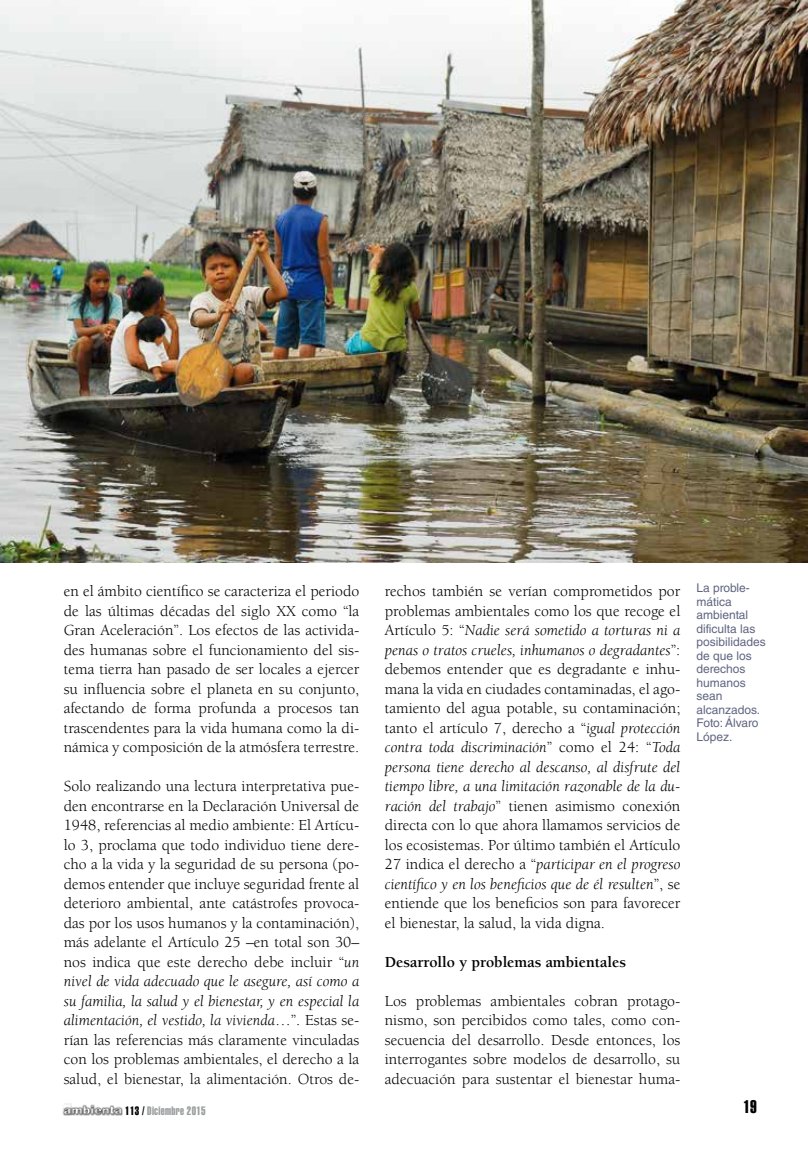
<style>
.page{position:relative;width:808px;height:1149px;background:#fff}
.page>*{position:absolute;margin:0;border:0;box-sizing:border-box;transform-origin:0 0}
.t1{font:18px "Helvetica LT Std Extra Comp";color:#000}
.t2{font:15.75px/19.5px "Berkeley Std";color:#000;text-align:justify}
.t3{font:700 15.75px "Berkeley Std";color:#000}
.t4{font:12px/13.5px "Helvetica LT Std";color:#5f6581}
.t5{font:12px "Helvetica LT Std Extra Comp";letter-spacing:.025em;color:#9c9e9f}
.s1{font-style:italic}
.s2{color:#000}
</style>
<div class="page">
<img style="left:62px;top:1103px;width:61px;height:13px">
<img style="left:0;top:0;width:808px;height:562px">
<p class="t2" style="left:64px;top:581px;width:297px">en el ámbito científico se caracteriza el periodo de las últimas décadas del siglo XX como “la Gran Aceleración”. Los efectos de las activida&shy;des humanas sobre el funcionamiento del sis&shy;tema tierra han pasado de ser locales a ejercer su influencia sobre el planeta en su conjunto, afectando de forma profunda a procesos tan trascendentes para la vida humana como la di&shy;námica y composición de la atmósfera terrestre.</p>
<p class="t2" style="left:64px;top:776px;width:297px">Solo realizando una lectura interpretativa pue&shy;den encontrarse en la Declaración Universal de 1948, referencias al medio ambiente: El Artícu&shy;lo 3, proclama que todo individuo tiene dere&shy;cho a la vida y la seguridad de su persona (po&shy;demos entender que incluye seguridad frente al deterioro ambiental, ante catástrofes provoca&shy;das por los usos humanos y la contaminación), más adelante el Artículo 25 –en total son 30– nos indica que este derecho debe incluir “<span class="s1">un nivel de vida adecuado que le asegure, así como a su familia, la salud y el bienestar, y en especial la alimentación, el vestido, la vivienda</span>…”. Estas se&shy;rían las referencias más claramente vinculadas con los problemas ambientales, el derecho a la salud, el bienestar, la alimentación. Otros de-</p>
<p class="t2" style="left:385px;top:581px;width:297px">rechos también se verían comprometidos por problemas ambientales como los que recoge el Artículo 5: “<span class="s1">Nadie será sometido a torturas ni a penas o tratos crueles, inhumanos o degradantes</span>”: debemos entender que es degradante e inhu&shy;mana la vida en ciudades contaminadas, el ago&shy;tamiento del agua potable, su contaminación; tanto el artículo 7, derecho a “<span class="s1">igual protección contra toda discriminación</span>” como el 24: “<span class="s1">Toda persona tiene derecho al descanso, al disfrute del tiempo libre, a una limitación razonable de la du&shy;ración del trabajo</span>” tienen asimismo conexión directa con lo que ahora llamamos servicios de los ecosistemas. Por último también el Artículo 27 indica el derecho a “<span class="s1">participar en el progreso científico y en los beneficios que de él resulten</span>”, se entiende que los beneficios son para favorecer el bienestar, la salud, la vida digna.</p>
<p class="t3" style="left:385px;top:953px;width:243px">Desarrollo y problemas ambientales</p>
<p class="t2" style="left:385px;top:991px;width:297px">Los problemas ambientales cobran protago&shy;nismo, son percibidos como tales, como con&shy;secuencia del desarrollo. Desde entonces, los interrogantes sobre modelos de desarrollo, su adecuación para sustentar el bienestar huma-</p>
<p class="t4" style="left:696px;top:581px;width:71px">La proble&shy;mática ambiental dificulta las posibilidades de que los derechos humanos sean alcanzados.<br>Foto: Álvaro<br>López.</p>
<p class="t5" style="left:125px;top:1103px;width:82px"><span class="s2">113 /</span> Diciembre 2015</p>
<p class="t1" style="left:744px;top:1095px;width:15px">19</p>
</div>
